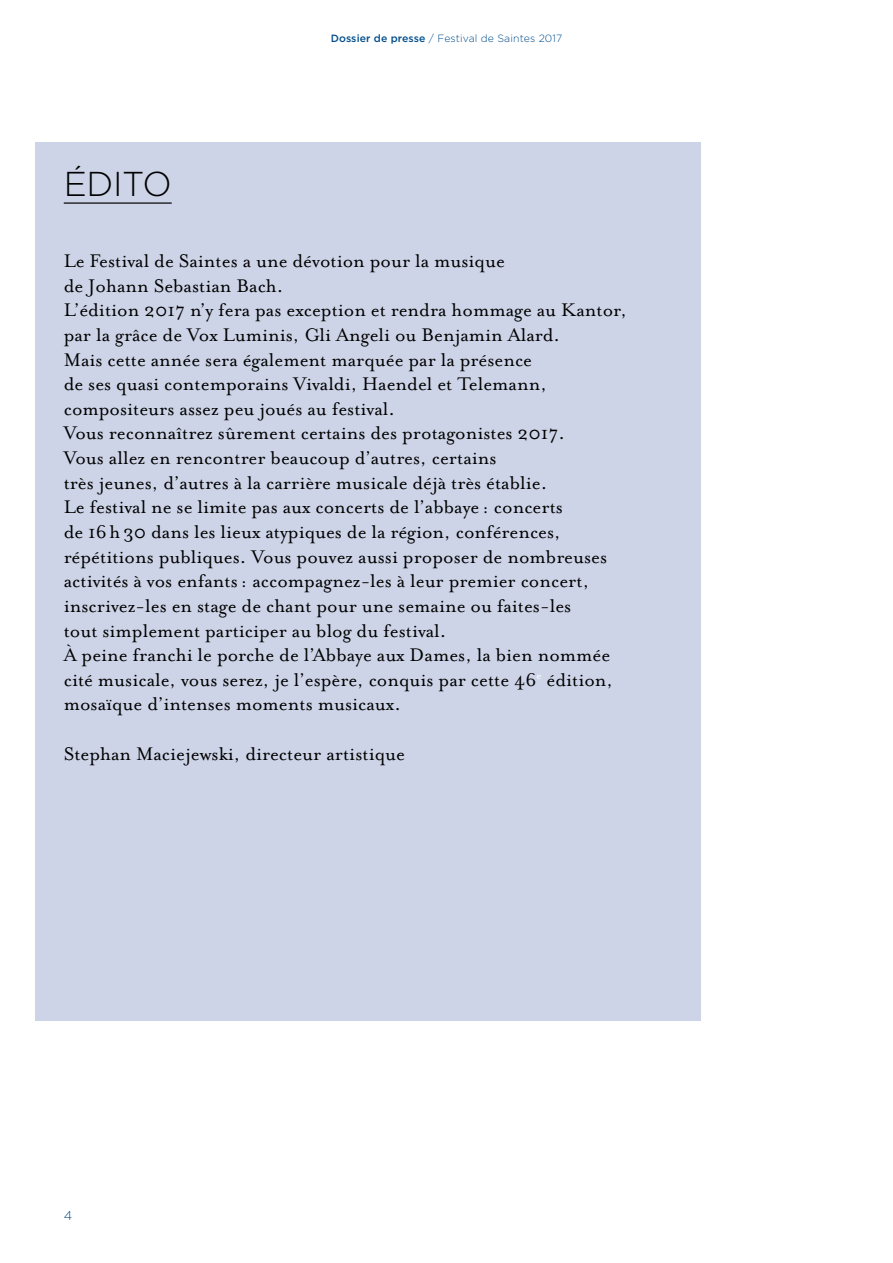
<style>
.page{position:relative;width:893px;height:1263px;background:#fff}
.page>*{position:absolute;margin:0;border:0;box-sizing:border-box;transform-origin:0 0}
.t1{font:300 34.5px "Gotham";letter-spacing:-.01em;color:#000}
.t2{font:21px/24.6px "Mrs Eaves Roman";color:#000}
.t3{font:300 12.75px "Gotham";color:#004d8c}
.t4{font:300 10.5px "Gotham";letter-spacing:.01em;color:#004d8c}
.s1{font-weight:500}
</style>
<div class="page">
<div style="left:35px;top:142px;width:666px;height:879px;background:#cdd4e7"></div>
<hr style="left:64px;top:202px;width:108px;height:2px;background:#000">
<h1 class="t1" style="left:64px;top:162px;width:109px">ÉDITO</h1>
<p class="t4" style="left:331px;top:32px;width:233px"><span class="s1">Dossier de presse</span> / Festival de Saintes 2017</p>
<p class="t2" style="left:64px;top:249px;width:565px">Le Festival de Saintes a une dévotion pour la musique<br>de Johann Sebastian Bach.<br>L’édition 2017 n’y fera pas exception et rendra hommage au Kantor, par la grâce de Vox Luminis, Gli Angeli ou Benjamin Alard.<br>Mais cette année sera également marquée par la présence<br>de ses quasi contemporains Vivaldi, Haendel et Telemann, compositeurs assez peu joués au festival.<br>Vous reconnaîtrez sûrement certains des protagonistes 2017.<br>Vous allez en rencontrer beaucoup d’autres, certains<br>très jeunes, d’autres à la carrière musicale déjà très établie.<br>Le festival ne se limite pas aux concerts de l’abbaye : concerts<br>de 16h30 dans les lieux atypiques de la région, conférences, répétitions publiques. Vous pouvez aussi proposer de nombreuses activités à vos enfants: accompagnez-les à leur premier concert, inscrivez-les en stage de chant pour une semaine ou faites-les<br>tout simplement participer au blog du festival.<br>À peine franchi le porche de l’Abbaye aux Dames, la bien nommée cité musicale, vous serez, je l’espère, conquis par cette 46<sup>e</sup> édition, mosaïque d’intenses moments musicaux.</p>
<p class="t2" style="left:64px;top:741px;width:343px">Stephan Maciejewski, directeur artistique</p>
<p class="t3" style="left:64px;top:1208px;width:10px">4</p>
</div>
